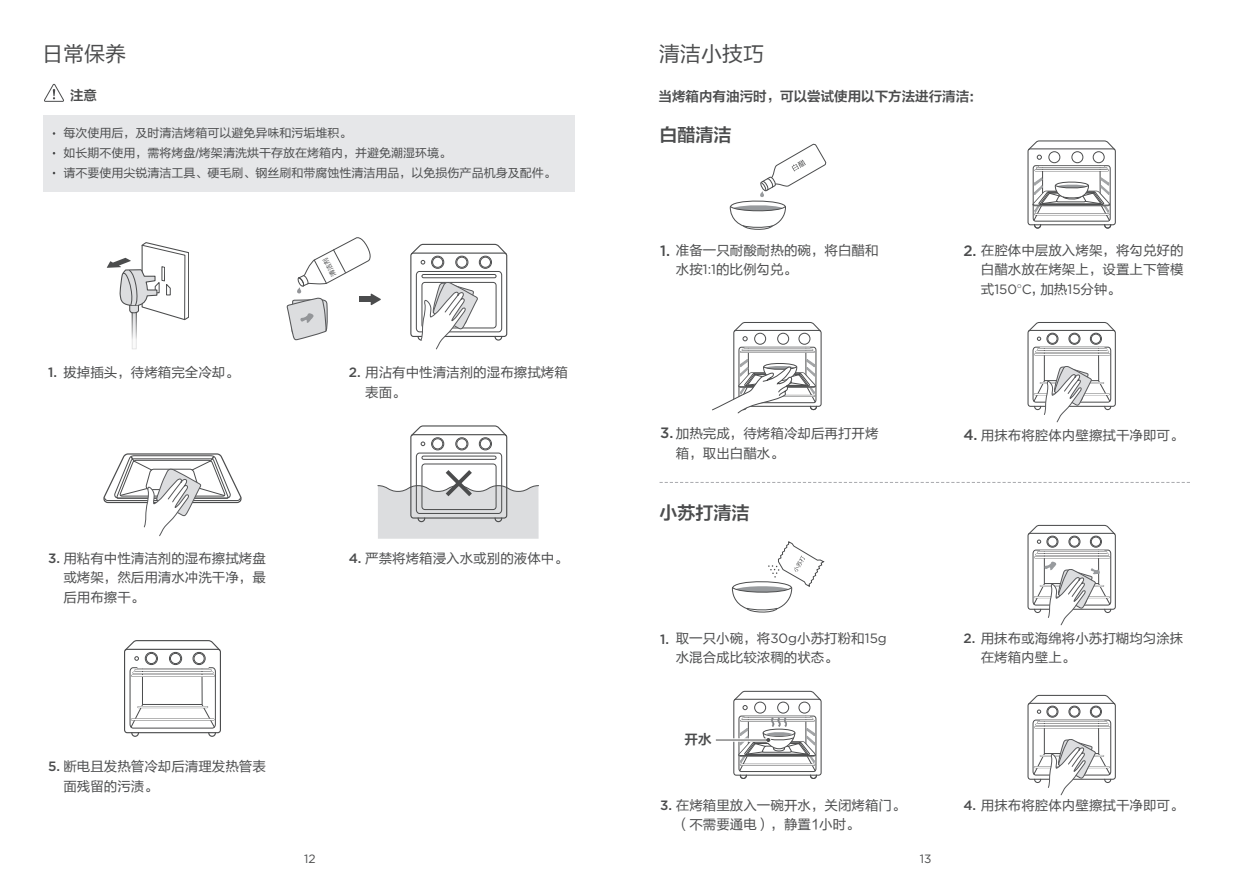
<style>
.page{position:relative;width:1234px;height:893px;background:#fff}
.page>*{position:absolute;margin:0;border:0;box-sizing:border-box;transform-origin:0 0}
.t1{font:21px "FZLTHK GBK1 0";color:#4b4c4d}
.t2{font:18px "FZLTZCHK GBK1 0";color:#4b4c4d}
.t3{font:13.5px/19.5px "FZLTHK GBK1 0";color:#4b4c4d}
.t4{font:13.5px "FZLTZCHK GBK1 0";color:#4b4c4d}
.t5{font:12px/20px "FZLTHK GBK1 0";color:#4b4c4d}
.t6{font:12px "Gotham";color:#4b4c4d}
.t7{font:5.25px "Gotham";color:#4b4c4d}
.s1{font-family:"Gotham";font-weight:500}
.s2{font-family:"Gotham";font-weight:500;font-size:15px}
.s3{font-family:"Gotham"}
</style>
<div class="page">
<div style="left:1027px;top:330px;width:88px;height:77px;border:1px solid #4b4c4d;border-radius:2px"></div>
<svg style="left:1027px;top:322px;width:88px;height:19px"></svg>
<div style="left:1047px;top:334px;width:9px;height:10px;border:1px solid #4b4c4d;border-radius:50%"></div>
<div style="left:1046px;top:333px;width:11px;height:11px;border:1px solid #4b4c4d;border-radius:50%"></div>
<div style="left:1069px;top:334px;width:9px;height:10px;border:1px solid #4b4c4d;border-radius:50%"></div>
<div style="left:1068px;top:333px;width:11px;height:11px;border:1px solid #4b4c4d;border-radius:50%"></div>
<div style="left:1090px;top:334px;width:10px;height:10px;border:1px solid #4b4c4d;border-radius:50%"></div>
<div style="left:1089px;top:333px;width:12px;height:11px;border:1px solid #4b4c4d;border-radius:50%"></div>
<div style="left:1027px;top:533px;width:88px;height:77px;border:1px solid #4b4c4d;border-radius:2px"></div>
<svg style="left:1027px;top:524px;width:88px;height:19px"></svg>
<div style="left:1047px;top:537px;width:9px;height:9px;border:1px solid #4b4c4d;border-radius:50%"></div>
<div style="left:1046px;top:536px;width:11px;height:11px;border:1px solid #4b4c4d;border-radius:50%"></div>
<div style="left:1069px;top:537px;width:9px;height:9px;border:1px solid #4b4c4d;border-radius:50%"></div>
<div style="left:1068px;top:536px;width:11px;height:11px;border:1px solid #4b4c4d;border-radius:50%"></div>
<div style="left:1090px;top:537px;width:10px;height:9px;border:1px solid #4b4c4d;border-radius:50%"></div>
<div style="left:1089px;top:536px;width:12px;height:11px;border:1px solid #4b4c4d;border-radius:50%"></div>
<div style="left:733px;top:330px;width:88px;height:77px;border:1px solid #4b4c4d;border-radius:2px"></div>
<svg style="left:733px;top:322px;width:88px;height:19px"></svg>
<div style="left:754px;top:333px;width:11px;height:11px;border:1px solid #4b4c4d;border-radius:50%"></div>
<div style="left:777px;top:333px;width:11px;height:11px;border:1px solid #4b4c4d;border-radius:50%"></div>
<div style="left:798px;top:333px;width:12px;height:11px;border:1px solid #4b4c4d;border-radius:50%"></div>
<div style="left:733px;top:699px;width:88px;height:77px;border:1px solid #4b4c4d;border-radius:2px"></div>
<svg style="left:733px;top:690px;width:88px;height:20px"></svg>
<div style="left:754px;top:702px;width:11px;height:11px;border:1px solid #4b4c4d;border-radius:50%"></div>
<div style="left:777px;top:702px;width:11px;height:11px;border:1px solid #4b4c4d;border-radius:50%"></div>
<div style="left:798px;top:702px;width:12px;height:11px;border:1px solid #4b4c4d;border-radius:50%"></div>
<div style="left:410px;top:253px;width:97px;height:84px;border:1px solid #4b4c4d;border-radius:3px"></div>
<svg style="left:410px;top:243px;width:97px;height:21px"></svg>
<div style="left:432px;top:257px;width:11px;height:11px;border:1px solid #4b4c4d;border-radius:50%"></div>
<div style="left:431px;top:256px;width:13px;height:13px;border:1px solid #4b4c4d;border-radius:50%"></div>
<div style="left:456px;top:257px;width:11px;height:11px;border:1px solid #4b4c4d;border-radius:50%"></div>
<div style="left:455px;top:256px;width:13px;height:13px;border:1px solid #4b4c4d;border-radius:50%"></div>
<div style="left:480px;top:257px;width:10px;height:11px;border:1px solid #4b4c4d;border-radius:50%"></div>
<div style="left:479px;top:256px;width:12px;height:13px;border:1px solid #4b4c4d;border-radius:50%"></div>
<div style="left:416px;top:271px;width:86px;height:61px;border:1px solid #4b4c4d;border-radius:3px"></div>
<svg style="left:494px;top:335px;width:8px;height:6px"></svg>
<div style="left:421px;top:274px;width:75px;height:4px;border:1px solid #4b4c4d;border-radius:2px"></div>
<div style="left:421px;top:282px;width:75px;height:46px;border:1px solid #4b4c4d;border-radius:3px"></div>
<svg style="left:107px;top:242px;width:82px;height:107px"></svg>
<svg style="left:417px;top:282px;width:60px;height:68px"></svg>
<div style="left:43px;top:115px;width:531px;height:76px;background:#e6e7e9"></div>
<svg style="left:44px;top:83px;width:20px;height:19px"></svg>
<svg style="left:103px;top:453px;width:139px;height:84px"></svg>
<svg style="left:659px;top:482px;width:531px;height:1px"></svg>
<svg style="left:729px;top:143px;width:97px;height:87px"></svg>
<svg style="left:712px;top:347px;width:105px;height:67px"></svg>
<svg style="left:1033px;top:347px;width:78px;height:76px"></svg>
<svg style="left:731px;top:541px;width:94px;height:72px"></svg>
<svg style="left:715px;top:738px;width:23px;height:4px"></svg>
<hr style="left:715px;top:740px;width:52px;height:1px;background:#4c4b4b">
<svg style="left:738px;top:716px;width:79px;height:63px"></svg>
<div style="left:1027px;top:703px;width:88px;height:77px;border:1px solid #4b4c4d;border-radius:2px"></div>
<svg style="left:1027px;top:694px;width:88px;height:19px"></svg>
<div style="left:1047px;top:707px;width:9px;height:9px;border:1px solid #4b4c4d;border-radius:50%"></div>
<div style="left:1046px;top:706px;width:11px;height:11px;border:1px solid #4b4c4d;border-radius:50%"></div>
<div style="left:1069px;top:707px;width:9px;height:9px;border:1px solid #4b4c4d;border-radius:50%"></div>
<div style="left:1068px;top:706px;width:11px;height:11px;border:1px solid #4b4c4d;border-radius:50%"></div>
<div style="left:1090px;top:707px;width:10px;height:9px;border:1px solid #4b4c4d;border-radius:50%"></div>
<div style="left:1089px;top:706px;width:12px;height:11px;border:1px solid #4b4c4d;border-radius:50%"></div>
<svg style="left:1033px;top:720px;width:78px;height:76px"></svg>
<svg style="left:1033px;top:550px;width:78px;height:76px"></svg>
<div style="left:124px;top:649px;width:97px;height:84px;border:1px solid #4b4c4d;border-radius:3px"></div>
<svg style="left:124px;top:640px;width:97px;height:20px"></svg>
<div style="left:146px;top:653px;width:11px;height:11px;border:1px solid #4b4c4d;border-radius:50%"></div>
<div style="left:145px;top:652px;width:13px;height:13px;border:1px solid #4b4c4d;border-radius:50%"></div>
<div style="left:170px;top:653px;width:11px;height:11px;border:1px solid #4b4c4d;border-radius:50%"></div>
<div style="left:169px;top:652px;width:13px;height:13px;border:1px solid #4b4c4d;border-radius:50%"></div>
<div style="left:194px;top:653px;width:10px;height:11px;border:1px solid #4b4c4d;border-radius:50%"></div>
<div style="left:193px;top:652px;width:12px;height:13px;border:1px solid #4b4c4d;border-radius:50%"></div>
<svg style="left:130px;top:667px;width:86px;height:70px"></svg>
<hr style="left:135px;top:669px;width:75px;height:2px;background:#fff">
<hr style="left:133px;top:672px;width:79px;height:2px;background:#fff">
<hr style="left:132px;top:675px;width:82px;height:2px;background:#4b4c4d">
<hr style="left:132px;top:675px;width:82px;height:1px;background:#fff">
<hr style="left:132px;top:718px;width:81px;height:2px;background:#4b4c4d">
<hr style="left:132px;top:719px;width:81px;height:1px;background:#fff">
<hr style="left:138px;top:706px;width:69px;height:2px;background:#fff">
<hr style="left:138px;top:668px;width:70px;height:1px;background:#fff">
<svg style="left:1027px;top:140px;width:88px;height:89px"></svg>
<svg style="left:410px;top:425px;width:97px;height:21px"></svg>
<div style="left:432px;top:439px;width:11px;height:10px;border:1px solid #4b4c4d;border-radius:50%"></div>
<div style="left:431px;top:438px;width:13px;height:12px;border:1px solid #4b4c4d;border-radius:50%"></div>
<div style="left:456px;top:439px;width:11px;height:10px;border:1px solid #4b4c4d;border-radius:50%"></div>
<div style="left:455px;top:438px;width:13px;height:12px;border:1px solid #4b4c4d;border-radius:50%"></div>
<div style="left:480px;top:439px;width:10px;height:10px;border:1px solid #4b4c4d;border-radius:50%"></div>
<div style="left:479px;top:438px;width:12px;height:12px;border:1px solid #4b4c4d;border-radius:50%"></div>
<div style="left:416px;top:453px;width:86px;height:61px;border:1px solid #4b4c4d;border-radius:3px"></div>
<svg style="left:377px;top:466px;width:162px;height:73px"></svg>
<div style="left:421px;top:456px;width:75px;height:4px;border:1px solid #4b4c4d;border-radius:2px"></div>
<div style="left:421px;top:464px;width:75px;height:46px;border:1px solid #4b4c4d;border-radius:3px"></div>
<svg style="left:286px;top:237px;width:95px;height:103px"></svg>
<h1 class="t1" style="left:42px;top:42px;width:85px">日常保养</h1>
<p class="t4" style="left:70px;top:88px;width:28px">注意</p>
<p class="t5" style="left:63px;top:123px;width:494px">每次使用后，及时清洁烤箱可以避免异味和污垢堆积。<br>如长期不使用，需将烤盘/烤架清洗烘干存放在烤箱内，并避免潮湿环境。<br>请不要使用尖锐清洁工具、硬毛刷、钢丝刷和带腐蚀性清洁用品，以免损伤产品机身及配件。</p>
<p class="t3" style="left:48px;top:363px;width:192px"><span class="s1">1.</span> 拔掉插头，待烤箱完全冷却。</p>
<p class="t3" style="left:365px;top:363px;width:204px;text-indent:-16px"><span class="s1">2.</span> 用沾有中性清洁剂的湿布擦拭烤箱表面。</p>
<p class="t3" style="left:63px;top:548px;width:204px;text-align:justify;text-indent:-15px"><span class="s1">3.</span> 用粘有中性清洁剂的湿布擦拭烤盘或烤架，然后用清水冲洗干净，最后用布擦干。</p>
<p class="t3" style="left:348px;top:549px;width:220px"><span class="s1">4.</span> 严禁将烤箱浸入水或别的液体中。</p>
<p class="t3" style="left:63px;top:757px;width:204px;text-indent:-15px"><span class="s1">5.</span> 断电且发热管冷却后清理发热管表面残留的污渍。</p>
<p class="t6" style="left:304px;top:851px;width:13px">12</p>
<h1 class="t1" style="left:658px;top:42px;width:106px">清洁小技巧</h1>
<p class="t4" style="left:658px;top:89px;width:317px">当烤箱内有油污时，可以尝试使用以下方法进行清洁:</p>
<h2 class="t2" style="left:659px;top:125px;width:73px">白醋清洁</h2>
<p class="t3" style="left:675px;top:241px;width:204px;text-indent:-16px"><span class="s2">1.</span> 准备一只耐酸耐热的碗，将白醋和水按<span class="s3">1:1</span>的比例勾兑。</p>
<p class="t3" style="left:980px;top:241px;width:204px;text-align:justify;text-indent:-18px"><span class="s2">2.</span> 在腔体中层放入烤架，将勾兑好的白醋水放在烤架上，设置上下管模式<span class="s3">150 C</span>，加热<span class="s3">15</span>分钟。</p>
<p class="t7" style="left:1016px;top:283px;width:6px">O</p>
<p class="t3" style="left:675px;top:424px;width:204px;text-indent:-16px"><span class="s2">3.</span> 加热完成，待烤箱冷却后再打开烤箱，取出白醋水。</p>
<p class="t3" style="left:963px;top:426px;width:222px"><span class="s2">4.</span> 用抹布将腔体内壁擦拭干净即可。</p>
<h2 class="t2" style="left:659px;top:503px;width:91px">小苏打清洁</h2>
<p class="t3" style="left:675px;top:629px;width:212px;text-indent:-16px"><span class="s1">1.</span> 取一只小碗，将<span class="s3">30g</span>小苏打粉和<span class="s3">15g</span>水混合成比较浓稠的状态。</p>
<p class="t3" style="left:980px;top:629px;width:204px;text-indent:-17px"><span class="s1">2.</span> 用抹布或海绵将小苏打糊均匀涂抹在烤箱内壁上。</p>
<p class="t4" style="left:684px;top:732px;width:28px">开水</p>
<p class="t3" style="left:675px;top:796px;width:231px;text-indent:-16px"><span class="s1">3.</span> 在烤箱里放入一碗开水，关闭烤箱门。（不需要通电），静置1小时。</p>
<p class="t3" style="left:963px;top:796px;width:222px"><span class="s1">4.</span> 用抹布将腔体内壁擦拭干净即可。</p>
<p class="t6" style="left:919px;top:851px;width:13px">13</p>
</div>
